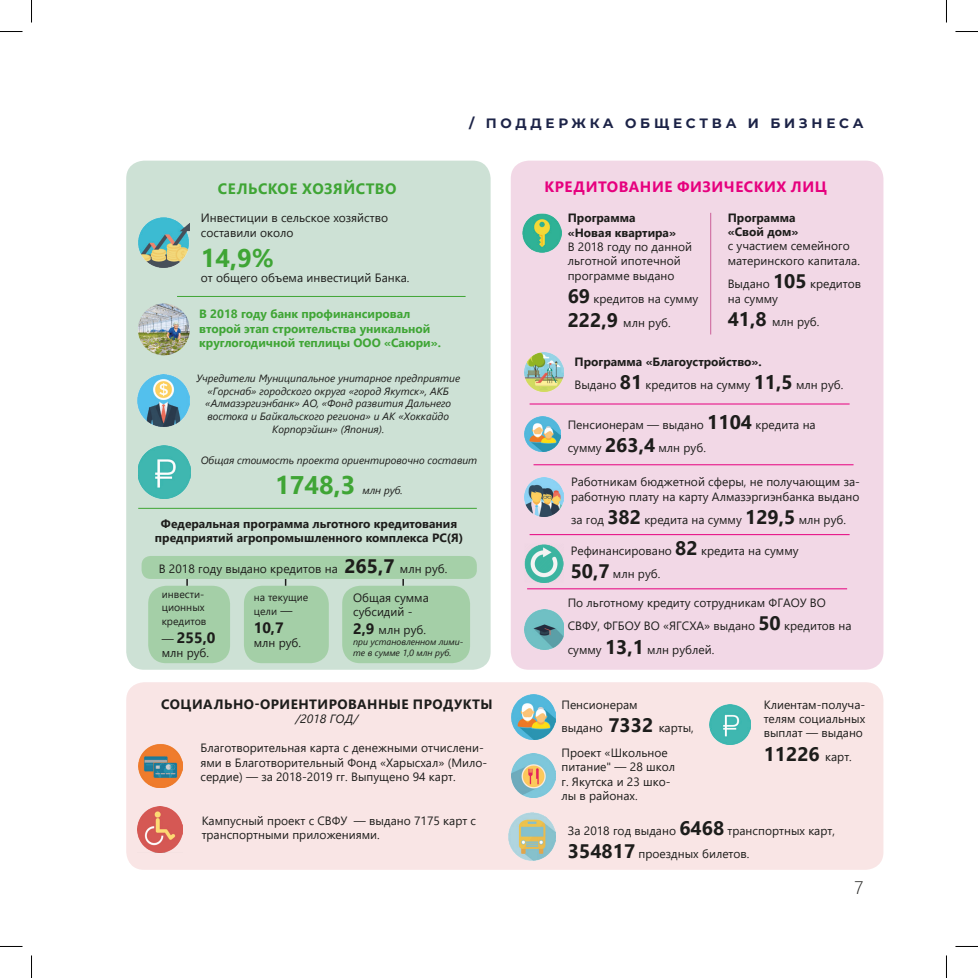
<style>
.page{position:relative;width:978px;height:978px;background:#fff}
.page>*{position:absolute;margin:0;border:0;box-sizing:border-box;transform-origin:0 0}
.t1{font:700 25.5px "Segoe UI";color:#3fa535}
.t2{font:700 19.5px "Segoe UI";color:#1d1d1b}
.t3{font:300 18px "Segoe UI";color:#1d1d1b}
.t4{font:700 15px "Segoe UI";letter-spacing:.035em;color:#e6007e}
.t5{font:700 15px "Segoe UI";letter-spacing:.035em;color:#3fa535}
.t6{font:700 15px "Segoe UI";color:#1d1d1b}
.t7{font:700 13.5px "Segoe UI";letter-spacing:.035em;color:#1d1d1b}
.t8{font:700 13.5px "Montserrat";letter-spacing:.28em;color:#1c2347}
.t9{font:12px/14.4px "Segoe UI";color:#1d1d1b}
.t10{font:700 12px/14.4px "Segoe UI";color:#1d1d1b;text-align:center}
.t11{font:700 12px/14.4px "Segoe UI";color:#3fa535}
.t12{font:italic 12px "Segoe UI";color:#1d1d1b}
.t13{font:italic 10.5px/12.6px "Segoe UI";color:#1d1d1b;text-align:center}
.t14{font:10.5px/12.6px "Segoe UI";color:#1d1d1b}
.t15{font:italic 9px/10.8px "Segoe UI";color:#1d1d1b}
.s1{font-weight:700;font-size:19.5px}
.s2{font-weight:400;font-size:12px}
.s3{font-weight:700;font-size:15px}
.s4{font-size:12px}
</style>
<div class="page">
<div style="left:126px;top:160px;width:364px;height:509px;background:#cde1d5;border-radius:18px"></div>
<div style="left:148px;top:585px;width:82px;height:78px;background:#a4cfa7;border-radius:18px"></div>
<div style="left:244px;top:585px;width:85px;height:78px;background:#a4cfa7;border-radius:18px"></div>
<div style="left:342px;top:585px;width:128px;height:78px;background:#a4cfa7;border-radius:18px"></div>
<div style="left:141px;top:555px;width:335px;height:23px;background:#a5d0a8;border-radius:9px"></div>
<div style="left:126px;top:682px;width:757px;height:187px;background:#f9e5e5;border-radius:18px"></div>
<div style="left:510px;top:160px;width:373px;height:509px;background:#f2d8e6;border-radius:18px"></div>
<img style="left:138px;top:218px;width:52px;height:49px">
<img style="left:138px;top:303px;width:52px;height:52px;border-radius:26px">
<hr style="left:177px;top:296px;width:288px;height:1px;background:#3fa535">
<img style="left:138px;top:374px;width:52px;height:53px">
<img style="left:138px;top:445px;width:52px;height:53px">
<hr style="left:138px;top:508px;width:338px;height:1px;background:#3fa535">
<svg style="left:186px;top:578px;width:2px;height:7px"></svg>
<svg style="left:402px;top:578px;width:2px;height:7px"></svg>
<img style="left:522px;top:213px;width:39px;height:40px">
<hr style="left:710px;top:213px;width:1px;height:121px;background:#cc6098">
<img style="left:524px;top:352px;width:39px;height:39px">
<hr style="left:529px;top:403px;width:320px;height:1px;background:#e6007e">
<img style="left:524px;top:416px;width:36px;height:36px">
<hr style="left:533px;top:464px;width:320px;height:1px;background:#e6007e">
<img style="left:524px;top:477px;width:39px;height:39px">
<img style="left:524px;top:544px;width:39px;height:38px">
<hr style="left:529px;top:534px;width:320px;height:1px;background:#e6007e">
<hr style="left:527px;top:588px;width:319px;height:1px;background:#e6007e">
<img style="left:524px;top:609px;width:39px;height:40px">
<img style="left:138px;top:744px;width:44px;height:43px">
<img style="left:137px;top:806px;width:46px;height:46px">
<img style="left:511px;top:694px;width:44px;height:44px">
<img style="left:511px;top:753px;width:44px;height:44px">
<img style="left:508px;top:812px;width:47px;height:47px">
<img style="left:709px;top:704px;width:40px;height:40px">
<svg style="left:0;top:31px;width:22px;height:1px"></svg>
<svg style="left:955px;top:31px;width:22px;height:1px"></svg>
<svg style="left:31px;top:0;width:1px;height:23px"></svg>
<svg style="left:31px;top:955px;width:1px;height:22px"></svg>
<p class="t8" style="left:469px;top:113px;width:395px">/ ПОДДЕРЖКА ОБЩЕСТВА И БИЗНЕСА</p>
<p class="t5" style="left:218px;top:175px;width:180px">СЕЛЬСКОЕ ХОЗЯЙСТВО</p>
<p class="t9" style="left:201px;top:209px;width:189px">Инвестиции в сельское хозяйство</p>
<p class="t9" style="left:201px;top:224px;width:94px">составили около</p>
<p class="t1" style="left:201px;top:234px;width:75px">14,9%</p>
<p class="t9" style="left:201px;top:269px;width:210px">от общего объема инвестиций Банка.</p>
<p class="t11" style="left:199px;top:305px;width:243px">В 2018 году банк профинансировал второй этап строительства уникальной круглогодичной теплицы ООО «Саюри».</p>
<p class="t13" style="left:196px;top:370px;width:265px">Учредители Муниципальное унитарное предприятие «Горснаб» городского округа «город Якутск», АКБ «Алмазэргиэнбанк» АО, «Фонд развития Дальнего востока и Байкальского региона» и АК «Хоккайдо Корпорэйшн» (Япония).</p>
<p class="t13" style="left:201px;top:452px;width:278px">Общая стоимость проекта ориентировочно составит</p>
<p class="t1" style="left:275px;top:461px;width:82px">1748,3</p>
<p class="t13" style="left:362px;top:482px;width:42px">млн руб.</p>
<p class="t10" style="left:155px;top:515px;width:310px">Федеральная программа льготного кредитования предприятий агропромышленного комплекса РС(Я)</p>
<p class="t9" style="left:159px;top:560px;width:290px">В 2018 году выдано кредитов на <span class="s1">265,7</span> млн руб.</p>
<p class="t14" style="left:162px;top:587px;width:44px">инвести&shy;ционных</p>
<p class="t14" style="left:162px;top:614px;width:46px">кредитов</p>
<p class="t6" style="left:162px;top:623px;width:55px"><span class="s2">—</span> 255,0</p>
<p class="t9" style="left:162px;top:644px;width:49px">млн руб.</p>
<p class="t9" style="left:353px;top:589px;width:77px">Общая сумма субсидий -</p>
<p class="t9" style="left:353px;top:621px;width:74px"><span class="s3">2,9</span> млн руб.</p>
<p class="t15" style="left:353px;top:634px;width:112px">при установленном лими&shy;те в сумме 1,0 млн руб.</p>
<p class="t14" style="left:253px;top:588px;width:56px;line-height:14.4px">на текущие цели <span class="s4">—</span></p>
<p class="t6" style="left:253px;top:613px;width:31px">10,7</p>
<p class="t9" style="left:253px;top:634px;width:49px">млн руб.</p>
<p class="t7" style="left:161px;top:691px;width:333px">СОЦИАЛЬНО-ОРИЕНТИРОВАННЫЕ ПРОДУКТЫ</p>
<p class="t12" style="left:295px;top:707px;width:64px">/2018 ГОД/</p>
<p class="t9" style="left:200px;top:739px;width:288px">Благотворительная карта с денежными отчислени&shy;ями в Благотворительный Фонд «Харысхал» (Мило&shy;сердие) — за 2018-2019 гг. Выпущено 94 карт.</p>
<p class="t9" style="left:202px;top:812px;width:276px">Кампусный проект с СВФУ — выдано 7175 карт с транспортными приложениями.</p>
<p class="t4" style="left:544px;top:173px;width:284px">КРЕДИТОВАНИЕ ФИЗИЧЕСКИХ ЛИЦ</p>
<p class="t10" style="left:567px;top:210px;width:69px">Программа</p>
<p class="t10" style="left:567px;top:224px;width:110px">«Новая квартира»</p>
<p class="t9" style="left:567px;top:238px;width:126px">В 2018 году по данной льготной ипотечной программе выдано</p>
<p class="t9" style="left:567px;top:286px;width:132px;line-height:23.4px"><span class="s1">69</span> кредитов на сумму<br><span class="s1">222,9</span> млн руб.</p>
<p class="t10" style="left:727px;top:209px;width:69px">Программа</p>
<p class="t10" style="left:727px;top:223px;width:72px">«Свой дом»</p>
<p class="t9" style="left:727px;top:238px;width:134px">с участием семейного материнского капитала.</p>
<p class="t9" style="left:727px;top:275px;width:135px">Выдано <span class="s1">105</span> кредитов на сумму</p>
<p class="t9" style="left:727px;top:313px;width:93px"><span class="s1">41,8</span> млн руб.</p>
<p class="t10" style="left:574px;top:353px;width:189px">Программа «Благоустройство».</p>
<p class="t9" style="left:574px;top:376px;width:270px">Выдано <span class="s1">81</span> кредитов на сумму <span class="s1">11,5</span> млн руб.</p>
<p class="t9" style="left:567px;top:412px;width:249px;line-height:23.4px">Пенсионерам — выдано <span class="s1">1104</span> кредита на сумму <span class="s1">263,4</span> млн руб.</p>
<p class="t9" style="left:571px;top:473px;width:290px">Работникам бюджетной сферы, не получающим за&shy;работную плату на карту Алмазэргиэнбанка выдано</p>
<p class="t9" style="left:571px;top:511px;width:276px">за год <span class="s1">382</span> кредита на сумму <span class="s1">129,5</span> млн руб.</p>
<p class="t9" style="left:570px;top:538px;width:229px;line-height:23.4px">Рефинансировано <span class="s1">82</span> кредита на сумму<br><span class="s1">50,7</span> млн руб.</p>
<p class="t9" style="left:567px;top:589px;width:285px;line-height:23.4px">По льготному кредиту сотрудникам ФГАОУ ВО<br>СВФУ, ФГБОУ ВО «ЯГСХА» выдано <span class="s1">50</span> кредитов на сумму <span class="s1">13,1</span> млн рублей.</p>
<p class="t9" style="left:561px;top:696px;width:78px">Пенсионерам</p>
<p class="t9" style="left:561px;top:719px;width:134px">выдано <span class="s1">7332</span> карты,</p>
<p class="t9" style="left:763px;top:696px;width:103px;text-align:justify">Клиентам-получа&shy;телям социальных выплат — выдано</p>
<p class="t9" style="left:561px;top:744px;width:108px">Проект «Школьное</p>
<p class="t2" style="left:763px;top:735px;width:90px">11226 <span class="s2">карт.</span></p>
<p class="t9" style="left:561px;top:758px;width:115px">питание" — 28 школ г. Якутска и 23 шко&shy;лы в районах.</p>
<p class="t9" style="left:567px;top:817px;width:268px;line-height:23.4px">За 2018 год выдано <span class="s1">6468</span> транспортных карт,<br><span class="s1">354817</span> проездных билетов.</p>
<h3 class="t3" style="left:854px;top:870px;width:10px">7</h3>
</div>
